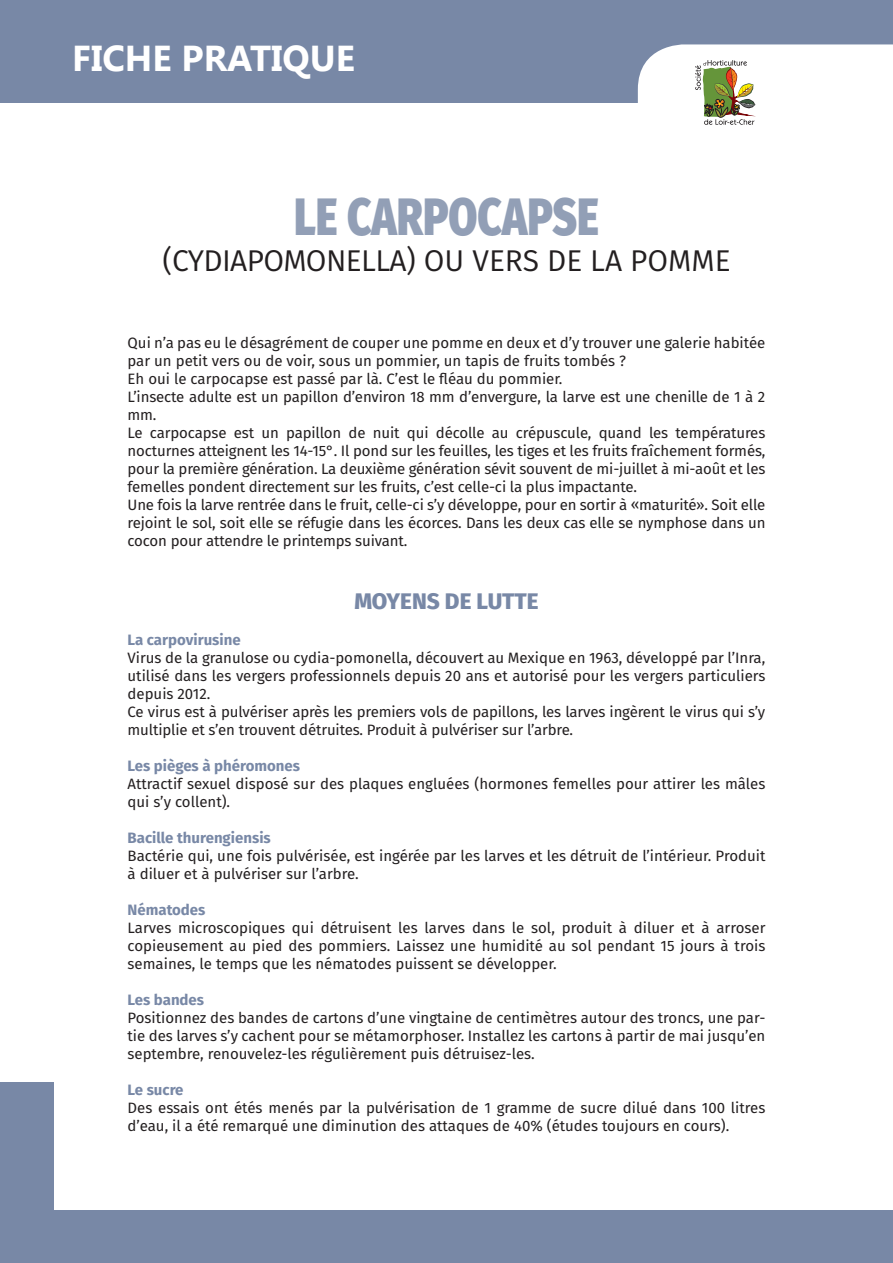
<style>
.page{position:relative;width:893px;height:1263px;background:#fff}
.page>*{position:absolute;margin:0;border:0;box-sizing:border-box;transform-origin:0 0}
.t1{font:800 52.5px "Fira Sans";color:#929fb6;scale:.8 1}
.t2{font:700 36px "Segoe UI";color:#fff}
.t3{font:30px "Fira Sans";letter-spacing:-.02em;color:#231f20}
.t4{font:800 22.5px "Fira Sans";color:#7888a6}
.t5{font:15px/18px "Fira Sans";letter-spacing:-.01em;color:#231f20}
.t6{font:700 15px "Fira Sans";color:#7888a6}
</style>
<div class="page">
<div style="left:0;top:0;width:893px;height:102px;background:#7888a6"></div>
<svg style="left:638px;top:44px;width:255px;height:81px"></svg>
<div style="left:0;top:1211px;width:893px;height:52px;background:#7888a6"></div>
<div style="left:0;top:1082px;width:53px;height:181px;background:#7888a6"></div>
<h2 class="t2" style="left:72px;top:32px;width:284px">FICHE PRATIQUE</h2>
<h1 class="t1" style="left:294px;top:170px;width:383px">LE CARPOCAPSE</h1>
<h3 class="t3" style="left:162px;top:239px;width:570px">(CYDIAPOMONELLA) OU VERS DE LA POMME</h3>
<p class="t5" style="left:128px;top:333px;width:639px">Qui n’a pas eu le désagrément de couper une pomme en deux et d’y trouver une galerie habitée par un petit vers ou de voir, sous un pommier, un tapis de fruits tombés ?<br>Eh oui le carpocapse est passé par là. C’est le fléau du pommier.<br>L’insecte adulte est un papillon d’environ 18 mm d’envergure, la larve est une chenille de 1 à 2 mm.<br>Le carpocapse est un papillon de nuit qui décolle au crépuscule, quand les températures nocturnes atteignent les 14-15°. Il pond sur les feuilles, les tiges et les fruits fraîchement formés, pour la première génération. La deuxième génération sévit souvent de mi-juillet à mi-août et les femelles pondent directement sur les fruits, c’est celle-ci la plus impactante.<br>Une fois la larve rentrée dans le fruit, celle-ci s’y développe, pour en sortir à «maturité». Soit elle rejoint le sol, soit elle se réfugie dans les écorces. Dans les deux cas elle se nymphose dans un cocon pour attendre le printemps suivant.</p>
<h3 class="t4" style="left:354px;top:581px;width:186px">MOYENS DE LUTTE</h3>
<p class="t6" style="left:128px;top:627px;width:115px">La carpovirusine</p>
<p class="t5" style="left:128px;top:648px;width:639px">Virus de la granulose ou cydia-pomonella, découvert au Mexique en 1963, développé par l’Inra, utilisé dans les vergers professionnels depuis 20 ans et autorisé pour les vergers particuliers depuis 2012.<br>Ce virus est à pulvériser après les premiers vols de papillons, les larves ingèrent le virus qui s’y multiplie et s’en trouvent détruites. Produit à pulvériser sur l’arbre.</p>
<p class="t6" style="left:128px;top:753px;width:174px">Les pièges à phéromones</p>
<p class="t5" style="left:128px;top:774px;width:639px">Attractif sexuel disposé sur des plaques engluées (hormones femelles pour attirer les mâles qui s’y collent).</p>
<p class="t6" style="left:128px;top:825px;width:145px">Bacille thurengiensis</p>
<p class="t5" style="left:128px;top:846px;width:639px">Bactérie qui, une fois pulvérisée, est ingérée par les larves et les détruit de l’intérieur. Produit à diluer et à pulvériser sur l’arbre.</p>
<p class="t6" style="left:128px;top:897px;width:79px">Nématodes</p>
<p class="t5" style="left:128px;top:918px;width:639px;text-align:justify">Larves microscopiques qui détruisent les larves dans le sol, produit à diluer et à arroser copieusement au pied des pommiers. Laissez une humidité au sol pendant 15 jours à trois semaines, le temps que les nématodes puissent se développer.</p>
<p class="t6" style="left:128px;top:987px;width:78px">Les bandes</p>
<p class="t5" style="left:128px;top:1008px;width:639px;text-align:justify">Positionnez des bandes de cartons d’une vingtaine de centimètres autour des troncs, une par&shy;tie des larves s’y cachent pour se métamorphoser. Installez les cartons à partir de mai jusqu’en septembre, renouvelez-les régulièrement puis détruisez-les.</p>
<p class="t6" style="left:128px;top:1077px;width:58px">Le sucre</p>
<p class="t5" style="left:128px;top:1098px;width:639px">Des essais ont étés menés par la pulvérisation de 1 gramme de sucre dilué dans 100 litres d’eau, il a été remarqué une diminution des attaques de 40% (études toujours en cours).</p>
</div>
